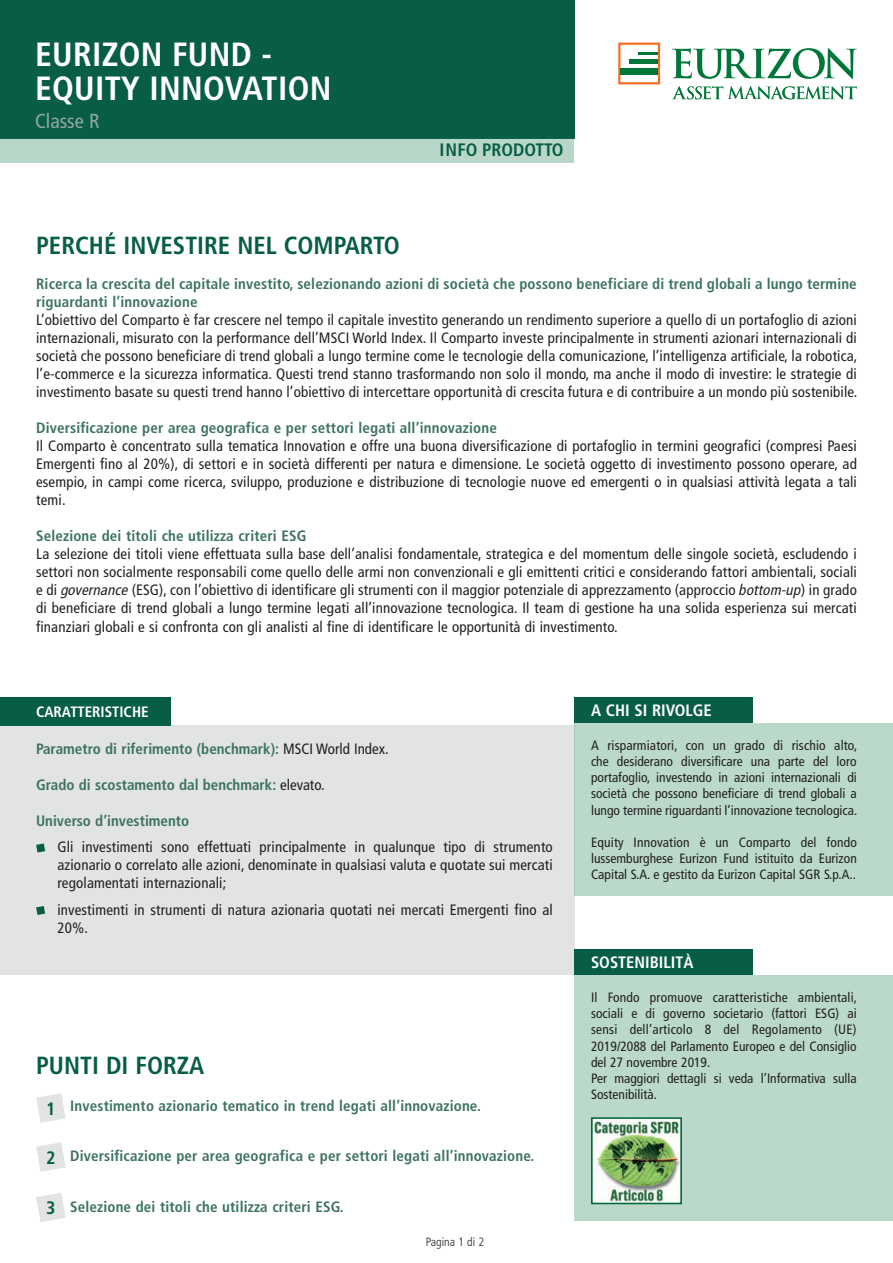
<style>
.page{position:relative;width:893px;height:1263px;background:#fff}
.page>*{position:absolute;margin:0;border:0;box-sizing:border-box;transform-origin:0 0}
.t1{font:700 condensed 33.6px/33.9px "Frutiger";letter-spacing:.01em;color:#fff}
.t2{font:700 condensed 24.75px "Frutiger";color:#085d47}
.t3{font:condensed 20.25px "Frutiger";color:#92a89e}
.t4{font:700 condensed 18px "Frutiger";color:#085d47}
.t5{font:700 condensed 16.5px "Frutiger";color:#fff}
.t6{font:condensed 15px/18px "Frutiger";letter-spacing:.01em;color:#231f20;text-align:justify}
.t7{font:700 condensed 15px/18px "Frutiger";letter-spacing:.01em;color:#3d7360}
.t8{font:700 condensed 15px "Frutiger";color:#fff}
.t9{font:condensed 13.5px/16.2px "Frutiger";color:#231f20;text-align:justify}
.t10{font:300 condensed 12px "Frutiger";color:#231f20}
.s1{font-style:italic}
.s2{font-weight:400;color:#231f20}
.s3{font-size:18px;color:#085d47}
</style>
<div class="page">
<div style="left:0;top:0;width:574px;height:138px;background:#085d47"></div>
<div style="left:0;top:726px;width:574px;height:249px;background:#e2e3e3"></div>
<svg style="left:36px;top:843px;width:9px;height:9px"></svg>
<svg style="left:36px;top:906px;width:9px;height:9px"></svg>
<div style="left:0;top:697px;width:171px;height:29px;background:#085d47"></div>
<svg style="left:618px;top:43px;width:42px;height:41px"></svg>
<svg style="left:672px;top:48px;width:185px;height:31px"></svg>
<div style="left:620px;top:68px;width:38px;height:6px;background:#007638"></div>
<div style="left:629px;top:59px;width:29px;height:5px;background:#007638"></div>
<hr style="left:638px;top:53px;width:20px;height:2px;background:#007638">
<svg style="left:672px;top:86px;width:185px;height:13px"></svg>
<svg style="left:36px;top:1093px;width:30px;height:30px"></svg>
<svg style="left:36px;top:1142px;width:30px;height:30px"></svg>
<svg style="left:36px;top:1193px;width:30px;height:29px"></svg>
<div style="left:0;top:138px;width:574px;height:25px;background:#b9d7c8"></div>
<div style="left:574px;top:723px;width:319px;height:172px;background:#bad9cb"></div>
<div style="left:574px;top:697px;width:179px;height:26px;background:#085d47"></div>
<div style="left:574px;top:975px;width:319px;height:245px;background:#bad9cb"></div>
<div style="left:574px;top:949px;width:179px;height:26px;background:#085d47"></div>
<img style="left:594px;top:1120px;width:85px;height:81px">
<div style="left:591px;top:1117px;width:91px;height:87px;border:2px solid #063"></div>
<h1 class="t1" style="left:35px;top:37px;width:298px">EURIZON FUND -<br>EQUITY INNOVATION</h1>
<h3 class="t3" style="left:35px;top:110px;width:66px">Classe R</h3>
<p class="t4" style="left:440px;top:139px;width:125px">INFO PRODOTTO</p>
<h2 class="t2" style="left:36px;top:231px;width:365px">PERCHÉ INVESTIRE NEL COMPARTO</h2>
<p class="t7" style="left:36px;top:275px;width:822px">Ricerca la crescita del capitale investito, selezionando azioni di società che possono beneficiare di trend globali a lungo termine riguardanti l’innovazione</p>
<p class="t6" style="left:36px;top:311px;width:823px">L’obiettivo del Comparto è far crescere nel tempo il capitale investito generando un rendimento superiore a quello di un portafoglio di azioni internazionali, misurato con la performance dell’MSCI World Index. Il Comparto investe principalmente in strumenti azionari internazionali di società che possono beneficiare di trend globali a lungo termine come le tecnologie della comunicazione, l’intelligenza artificiale, la robotica, l’e-commerce e la sicurezza informatica. Questi trend stanno trasformando non solo il mondo, ma anche il modo di investire: le strategie di investimento basate su questi trend hanno l’obiettivo di intercettare opportunità di crescita futura e di contribuire a un mondo più sostenibile.</p>
<p class="t7" style="left:36px;top:419px;width:462px">Diversificazione per area geografica e per settori legati all’innovazione</p>
<p class="t6" style="left:36px;top:437px;width:822px">Il Comparto è concentrato sulla tematica Innovation e offre una buona diversificazione di portafoglio in termini geografici (compresi Paesi Emergenti fino al 20%), di settori e in società differenti per natura e dimensione. Le società oggetto di investimento possono operare, ad esempio, in campi come ricerca, sviluppo, produzione e distribuzione di tecnologie nuove ed emergenti o in qualsiasi attività legata a tali temi.</p>
<p class="t7" style="left:36px;top:527px;width:272px">Selezione dei titoli che utilizza criteri ESG</p>
<p class="t6" style="left:36px;top:545px;width:822px">La selezione dei titoli viene effettuata sulla base dell’analisi fondamentale, strategica e del momentum delle singole società, escludendo i settori non socialmente responsabili come quello delle armi non convenzionali e gli emittenti critici e considerando fattori ambientali, sociali e di <span class="s1">governance</span> (ESG), con l’obiettivo di identificare gli strumenti con il maggior potenziale di apprezzamento (approccio <span class="s1">bottom-up</span>) in grado di beneficiare di trend globali a lungo termine legati all’innovazione tecnologica. Il team di gestione ha una solida esperienza sui mercati finanziari globali e si confronta con gli analisti al fine di identificare le opportunità di investimento.</p>
<p class="t8" style="left:36px;top:703px;width:114px">CARATTERISTICHE</p>
<p class="t7" style="left:36px;top:740px;width:354px">Parametro di riferimento (benchmark): <span class="s2">MSCI World Index.</span></p>
<p class="t7" style="left:36px;top:776px;width:290px">Grado di scostamento dal benchmark: <span class="s2">elevato.</span></p>
<p class="t7" style="left:36px;top:812px;width:155px">Universo d’investimento</p>
<p class="t6" style="left:57px;top:838px;width:497px">Gli investimenti sono effettuati principalmente in qualunque tipo di strumento azionario o correlato alle azioni, denominate in qualsiasi valuta e quotate sui mercati regolamentati internazionali;</p>
<p class="t6" style="left:57px;top:901px;width:497px">investimenti in strumenti di natura azionaria quotati nei mercati Emergenti fino al<br>20%.</p>
<h2 class="t2" style="left:36px;top:1051px;width:170px">PUNTI DI FORZA</h2>
<p class="t7" style="left:46px;top:1096px;width:436px"><span class="s3">1</span> Investimento azionario tematico in trend legati all’innovazione.</p>
<p class="t7" style="left:46px;top:1147px;width:490px"><span class="s3">2</span> Diversificazione per area geografica e per settori legati all’innovazione.</p>
<p class="t7" style="left:46px;top:1198px;width:299px"><span class="s3">3</span> Selezione dei titoli che utilizza criteri ESG.</p>
<p class="t10" style="left:426px;top:1235px;width:60px">Pagina 1 di 2</p>
<p class="t5" style="left:591px;top:701px;width:122px">A CHI SI RIVOLGE</p>
<p class="t9" style="left:591px;top:737px;width:268px">A risparmiatori, con un grado di rischio alto, che desiderano diversificare una parte del loro portafoglio, investendo in azioni internazionali di società che possono beneficiare di trend globali a lungo termine riguardanti l’innovazione tecnologica.</p>
<p class="t9" style="left:591px;top:834px;width:267px">Equity Innovation è un Comparto del fondo lussemburghese Eurizon Fund istituito da Eurizon Capital S.A. e gestito da Eurizon Capital SGR S.p.A..</p>
<p class="t5" style="left:591px;top:953px;width:104px">SOSTENIBILITÀ</p>
<p class="t9" style="left:591px;top:989px;width:268px;text-align:left">Il Fondo promuove caratteristiche ambientali, sociali e di governo societario (fattori ESG) ai sensi dell’articolo 8 del Regolamento (UE)<br>2019/2088 del Parlamento Europeo e del Consiglio del 27 novembre 2019.<br>Per maggiori dettagli si veda l’Informativa sulla Sostenibilità.</p>
</div>
